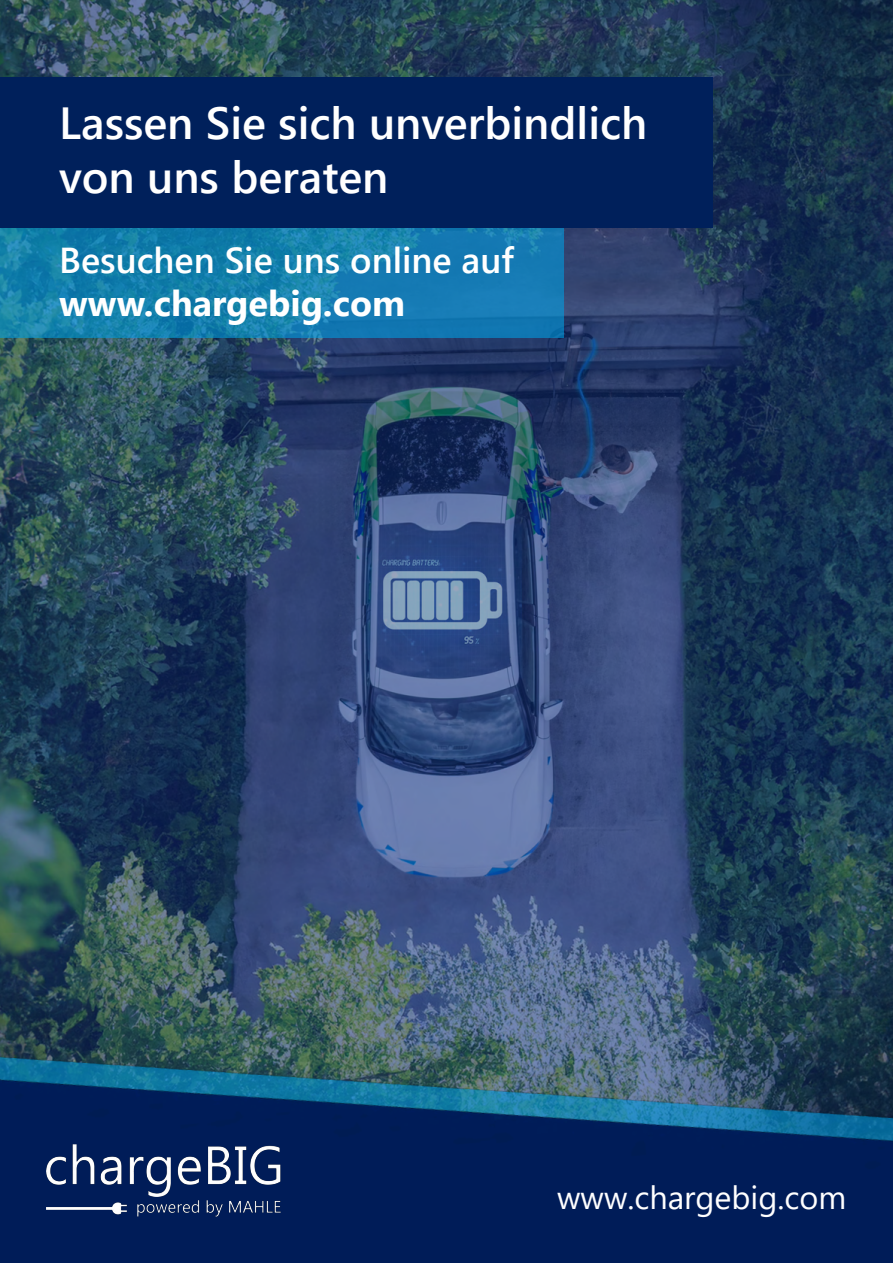
<style>
.page{position:relative;width:893px;height:1263px;background:#fff}
.page>*{position:absolute;margin:0;border:0;box-sizing:border-box;transform-origin:0 0}
.t1{font:600 45px/54px "Segoe UI";color:#fff}
.t2{font:600 36px "Segoe UI";color:#fff}
.t3{font:700 36px "Segoe UI";color:#fff}
.t4{font:32.4px "Segoe UI";color:#fff}
</style>
<div class="page">
<img style="left:0;top:0;width:893px;height:927px">
<img style="left:0;top:927px;width:893px;height:48px">
<img style="left:0;top:975px;width:893px;height:288px">
<svg style="left:0;top:228px;width:564px;height:109px;background:#147eae"></svg>
<div style="left:0;top:77px;width:712px;height:151px;background:#00205b"></div>
<img style="left:47px;top:1145px;width:234px;height:71px">
<p class="t1" style="left:59px;top:92px;width:590px">Lassen Sie sich unverbindlich von uns beraten</p>
<p class="t2" style="left:59px;top:226px;width:456px">Besuchen Sie uns online auf</p>
<p class="t3" style="left:59px;top:269px;width:347px">www.chargebig.com</p>
<p class="t4" style="left:557px;top:1167px;width:291px">www.chargebig.com</p>
</div>
